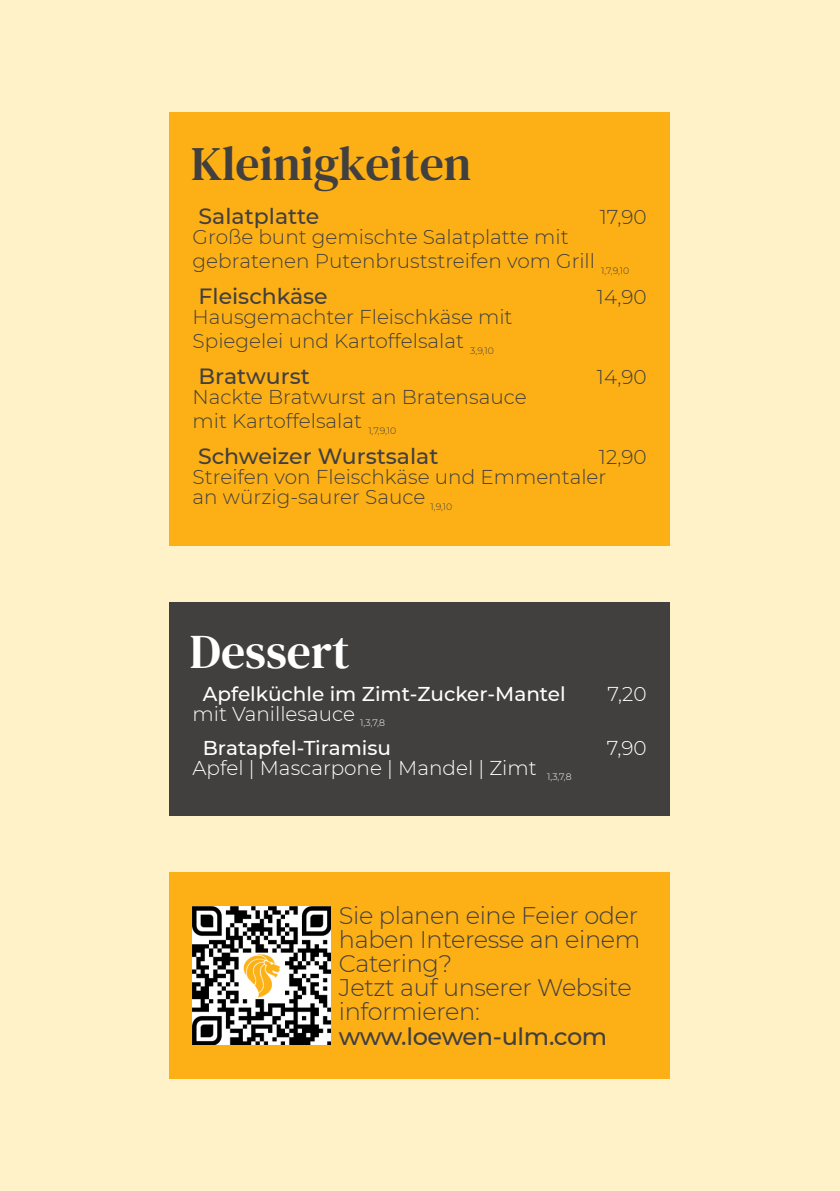
<style>
.page{position:relative;width:840px;height:1191px;background:#fff}
.page>*{position:absolute;margin:0;border:0;box-sizing:border-box;transform-origin:0 0}
.t1{font:48px "DM Serif Text";color:#423f3f}
.t2{font:48px "DM Serif Text";color:#fff}
.t3{font:300 24px "Montserrat";letter-spacing:-.015em;color:#423f3f}
.t4{font:500 24px "Montserrat";letter-spacing:-.015em;color:#423f3f}
.t5{font:500 22px "Montserrat";color:#423f3f}
.t6{font:300 20px "Montserrat";color:#423f3f}
.t7{font:300 20px "Montserrat";color:#fff}
.t8{font:500 20px "Montserrat";color:#fff}
.t9{font:300 9.4px "Montserrat";color:#423f3f}
.t10{font:300 9.4px "Montserrat";color:#fff}
</style>
<div class="page">
<div style="left:0;top:0;width:839px;height:1191px;background:#fff2c9"></div>
<div style="left:169px;top:602px;width:500px;height:213px;background:#423f3f"></div>
<div style="left:169px;top:872px;width:500px;height:207px;background:#fcb016"></div>
<div style="left:169px;top:112px;width:500px;height:434px;background:#fcb016"></div>
<img style="left:192px;top:906px;width:138px;height:139px">
<p class="t1" style="left:191px;top:130px;width:282px">Kleinigkeiten</p>
<p class="t5" style="left:198px;top:203px;width:122px">Salatplatte</p>
<p class="t6" style="left:599px;top:205px;width:48px">17,90</p>
<p class="t6" style="left:192px;top:225px;width:377px">Große bunt gemischte Salatplatte mit</p>
<p class="t6" style="left:192px;top:249px;width:404px">gebratenen Putenbruststreifen vom Grill</p>
<p class="t9" style="left:601px;top:264px;width:29px">1,7,9,10</p>
<p class="t5" style="left:198px;top:283px;width:131px">Fleischkäse</p>
<p class="t6" style="left:596px;top:285px;width:51px">14,90</p>
<p class="t6" style="left:192px;top:305px;width:321px">Hausgemachter Fleischkäse mit</p>
<p class="t6" style="left:192px;top:329px;width:273px">Spiegelei und Kartoffelsalat</p>
<p class="t9" style="left:470px;top:344px;width:25px">3,9,10</p>
<p class="t5" style="left:198px;top:363px;width:113px">Bratwurst</p>
<p class="t6" style="left:596px;top:365px;width:51px">14,90</p>
<p class="t6" style="left:192px;top:385px;width:335px">Nackte Bratwurst an Bratensauce</p>
<p class="t6" style="left:192px;top:409px;width:171px">mit Kartoffelsalat</p>
<p class="t9" style="left:368px;top:424px;width:29px">1,7,9,10</p>
<p class="t5" style="left:198px;top:443px;width:242px">Schweizer Wurstsalat</p>
<p class="t6" style="left:598px;top:445px;width:49px">12,90</p>
<p class="t6" style="left:192px;top:465px;width:415px">Streifen von Fleischkäse und Emmentaler</p>
<p class="t6" style="left:192px;top:485px;width:234px">an würzig-saurer Sauce</p>
<p class="t9" style="left:430px;top:500px;width:23px">1,9,10</p>
<p class="t2" style="left:190px;top:618px;width:161px">Dessert</p>
<p class="t8" style="left:203px;top:681px;width:364px">Apfelküchle im Zimt-Zucker-Mantel</p>
<p class="t7" style="left:607px;top:681px;width:41px">7,20</p>
<p class="t7" style="left:192px;top:701px;width:164px">mit Vanillesauce</p>
<p class="t10" style="left:360px;top:717px;width:26px">1,3,7,8</p>
<p class="t8" style="left:203px;top:735px;width:190px">Bratapfel-Tiramisu</p>
<p class="t7" style="left:606px;top:735px;width:41px">7,90</p>
<p class="t7" style="left:192px;top:755px;width:345px">Apfel | Mascarpone | Mandel | Zimt</p>
<p class="t10" style="left:546px;top:771px;width:26px">1,3,7,8</p>
<p class="t3" style="left:339px;top:901px;width:301px">Sie planen eine Feier oder</p>
<p class="t3" style="left:339px;top:925px;width:303px">haben Interesse an einem</p>
<p class="t3" style="left:339px;top:949px;width:115px">Catering?</p>
<p class="t3" style="left:339px;top:973px;width:294px">Jetzt auf unserer Website</p>
<p class="t3" style="left:339px;top:997px;width:142px">informieren:</p>
<p class="t4" style="left:338px;top:1021px;width:270px">www.loewen-ulm.com</p>
</div>
